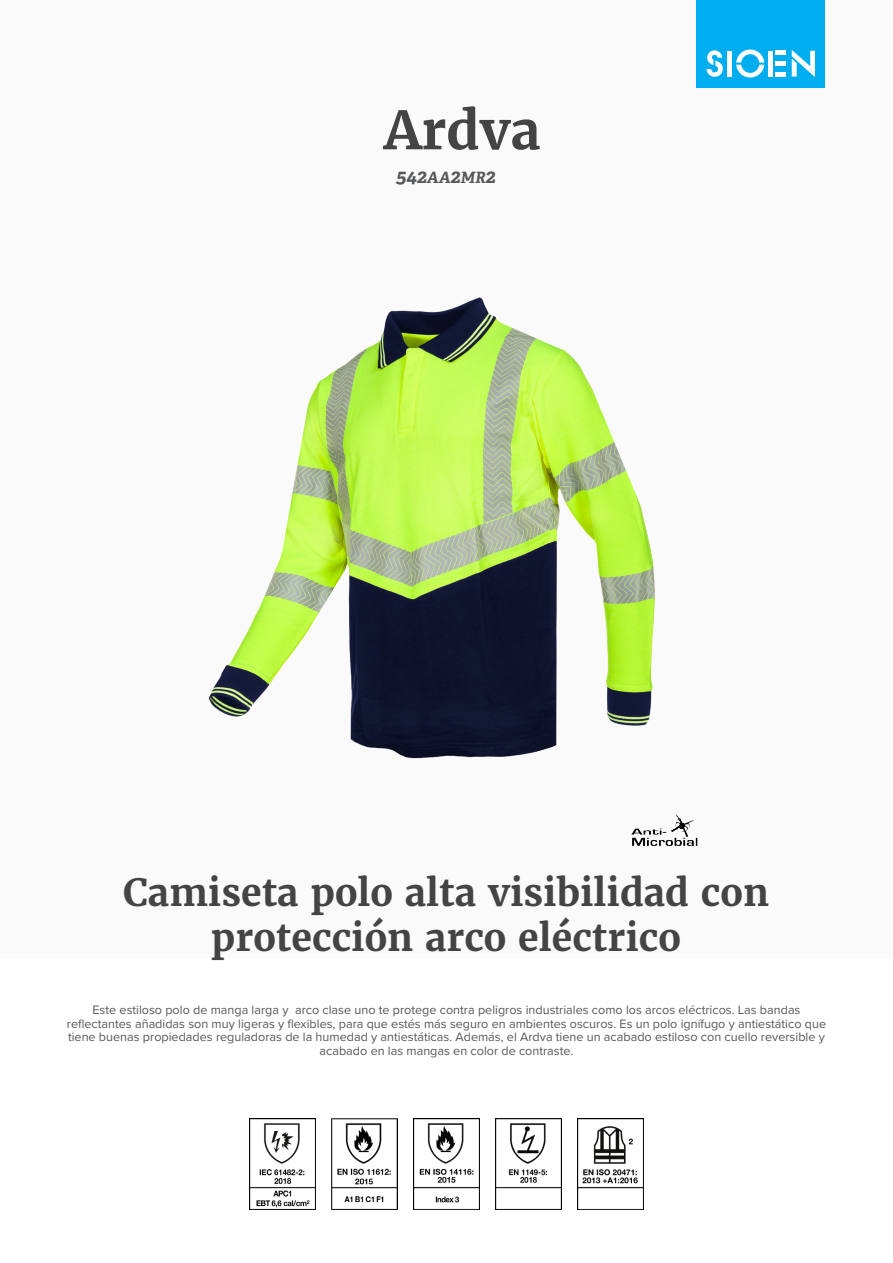
<style>
.page{position:relative;width:893px;height:1263px;background:#fff}
.page>*{position:absolute;margin:0;border:0;box-sizing:border-box;transform-origin:0 0}
.product_name{font:700 52.5px "Merriweather";color:#444}
.product_h2{font:700 37.5px/45px "Merriweather";color:#444;text-align:center}
.product_ref{font:italic 700 19.5px "Adelle";color:#57585a}
.product_description{font:12.6px/13.6px "Proxima Nova";color:#57585a;text-align:center}
.s1{font-size:15.6px}
</style>
<div class="page">
<div style="left:0;top:0;width:893px;height:957px;background:#fafafa"></div>
<div style="left:697px;top:0;width:128px;height:88px;background:#00aeef"></div>
<svg style="left:707px;top:50px;width:16px;height:27px"></svg>
<svg style="left:736px;top:50px;width:28px;height:28px"></svg>
<div style="left:727px;top:51px;width:5px;height:26px;background:#fff"></div>
<div style="left:768px;top:51px;width:5px;height:26px;background:#fff"></div>
<div style="left:775px;top:72px;width:11px;height:5px;background:#fff"></div>
<div style="left:775px;top:61px;width:11px;height:5px;background:#fff"></div>
<hr style="left:775px;top:51px;width:11px;height:4px;background:#fff">
<svg style="left:792px;top:50px;width:23px;height:27px"></svg>
<img style="left:688px;top:820px;width:10px;height:26px">
<img style="left:249px;top:1118px;width:66px;height:92px">
<img style="left:331px;top:1118px;width:67px;height:92px">
<img style="left:413px;top:1118px;width:67px;height:92px">
<img style="left:495px;top:1118px;width:67px;height:92px">
<img style="left:577px;top:1118px;width:67px;height:92px">
<img style="left:209px;top:297px;width:479px;height:549px">
<p class="product_name" style="left:384px;top:97px;width:158px">Ardva</p>
<p class="product_ref" style="left:396px;top:164px;width:101px">542<span class="s1">AA</span>2<span class="s1">MR</span>2</p>
<p class="product_h2" style="left:123px;top:869px;width:647px">Camiseta polo alta visibilidad con protección arco eléctrico</p>
<p class="product_description" style="left:67px;top:1002px;width:761px">Este estiloso polo de manga larga y arco clase uno te protege contra peligros industriales como los arcos eléctricos. Las bandas reflectantes añadidas son muy ligeras y flexibles, para que estés más seguro en ambientes oscuros. Es un polo ignífugo y antiestático que tiene buenas propiedades reguladoras de la humedad y antiestáticas. Además, el Ardva tiene un acabado estiloso con cuello reversible y acabado en las mangas en color de contraste.</p>
</div>
